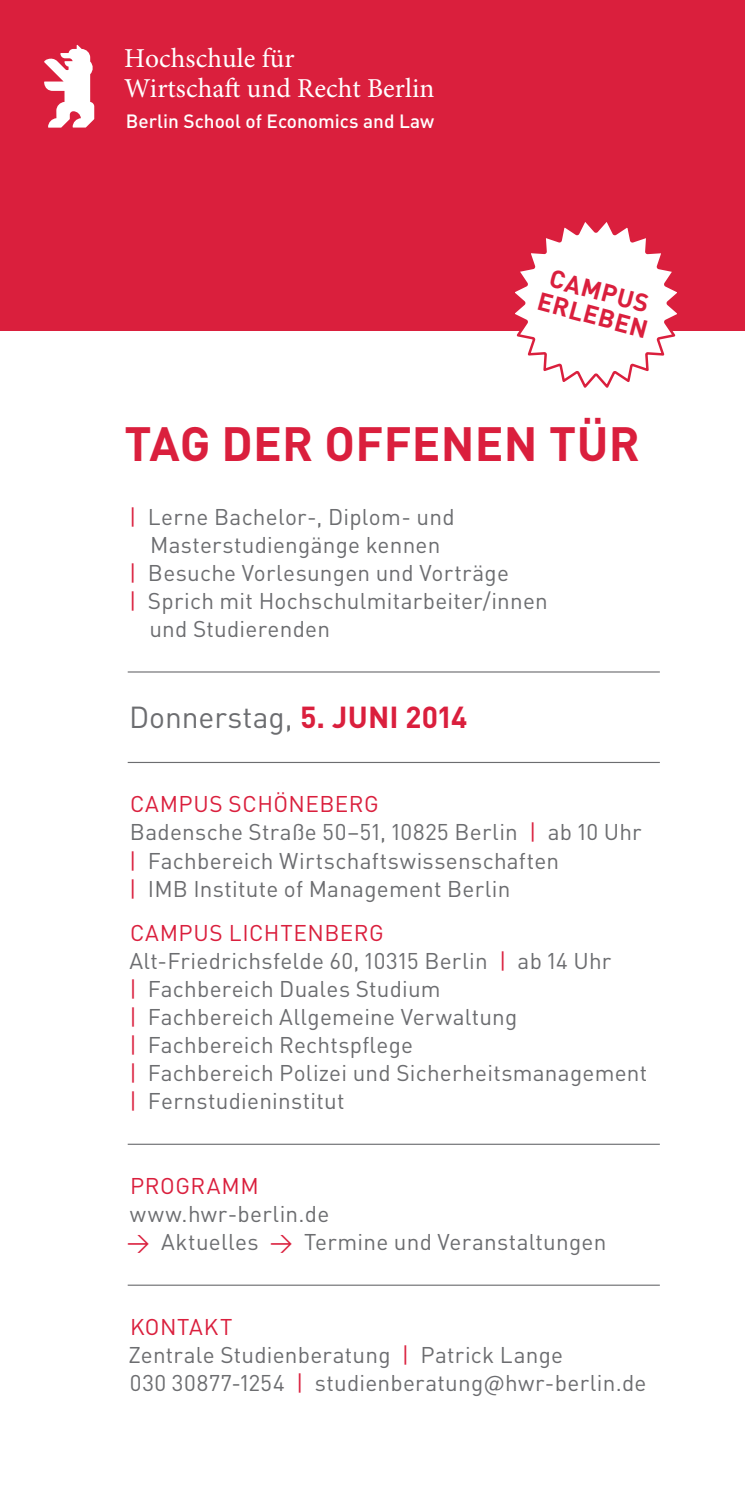
<style>
.page{position:relative;width:745px;height:1489px;background:#fff}
.page>*{position:absolute;margin:0;border:0;box-sizing:border-box;transform-origin:0 0}
.t1{font:700 47.5px "DIN Pro";letter-spacing:.005em;color:#da1f3d}
.t2{font:30px "DIN Pro";color:#6c6d70}
.t3{font:27.25px/30.5px "Minion Pro";color:#fff}
.t4{font:700 25px/25px "DIN Pro";color:#da1f3d}
.t5{font:22.5px/28px "DIN Pro";letter-spacing:.01em;color:#6c6d70}
.t6{font:22.5px "DIN Pro";letter-spacing:.03em;color:#da1f3d}
.t7{font:500 19px "DIN Pro";color:#fff}
.s1{color:#da1f3d}
.s2{font-weight:700;color:#da1f3d}
</style>
<div class="page">
<div style="left:0;top:0;width:744px;height:331px;background:#da1f3d"></div>
<svg style="left:44px;top:45px;width:50px;height:83px"></svg>
<hr style="left:128px;top:671px;width:531px;height:1px;background:#6c6d70">
<hr style="left:128px;top:761px;width:531px;height:2px;background:#6c6d70">
<hr style="left:128px;top:1143px;width:531px;height:1px;background:#6c6d70">
<hr style="left:128px;top:1284px;width:531px;height:1px;background:#6c6d70">
<svg style="left:515px;top:222px;width:162px;height:166px"></svg>
<p class="t3" style="left:124px;top:44px;width:311px">Hochschule für<br>Wirtschaft und Recht Berlin</p>
<p class="t7" style="left:126px;top:108px;width:309px">Berlin School of Economics and Law</p>
<p class="t4" style="left:548px;top:263px;width:114px;rotate:15deg">CAMPUS<br>ERLEBEN</p>
<h1 class="t1" style="left:124px;top:412px;width:516px">TAG DER OFFENEN TÜR</h1>
<p class="t5" style="left:129px;top:501px;width:326px"><span class="s1">|</span> Lerne Bachelor-, Diplom- und</p>
<p class="t5" style="left:150px;top:529px;width:291px">Masterstudiengänge kennen</p>
<p class="t5" style="left:129px;top:558px;width:381px"><span class="s1">|</span> Besuche Vorlesungen und Vorträge</p>
<p class="t5" style="left:129px;top:586px;width:420px"><span class="s1">|</span> Sprich mit Hochschulmitarbeiter/innen</p>
<p class="t5" style="left:149px;top:614px;width:182px">und Studierenden</p>
<h2 class="t2" style="left:129px;top:696px;width:340px">Donnerstag, <span class="s2">5. JUNI 2014</span></h2>
<p class="t5" style="left:129px;top:789px;width:513px"><span class="s1">Cam pus Schöneberg<br></span>Badensche Straße 50–51, 10825 Berlin <span class="s1">|</span> ab 10 U hr <span class="s1">|</span> Fachbereich Wirtschaftswissenschaften<br><span class="s1">|</span> IMB Institute of Management Berlin</p>
<p class="t5" style="left:129px;top:917px;width:519px"><span class="s1">Cam pus Lichtenberg<br></span>Alt-Friedrichsfelde 60, 10315 Berlin <span class="s1">|</span> ab 14 U hr<br><span class="s1">|</span> Fachbereich Duales Studium<br><span class="s1">|</span> Fachbereich Allgemeine Verwaltung<br><span class="s1">|</span> Fachbereich Rechtspflege<br><span class="s1">|</span> Fachbereich Polizei und Sicherheitsmanagement <span class="s1">|</span> Fernstudieninstitut</p>
<p class="t6" style="left:130px;top:1170px;width:105px">Programm</p>
<p class="t5" style="left:130px;top:1199px;width:201px">www.hwr-berlin.de</p>
<p class="t5" style="left:127px;top:1227px;width:481px"><span class="s1">→</span> Aktuelles <span class="s1">→</span> Termine und Veranstaltungen</p>
<p class="t5" style="left:128px;top:1311px;width:519px"><span class="s1">Kontakt<br></span>Zentrale Studienberatung <span class="s1">|</span> Patrick Lange<br>030 30877-1254 <span class="s1">|</span> studienberatung@hwr-berlin.de</p>
</div>
